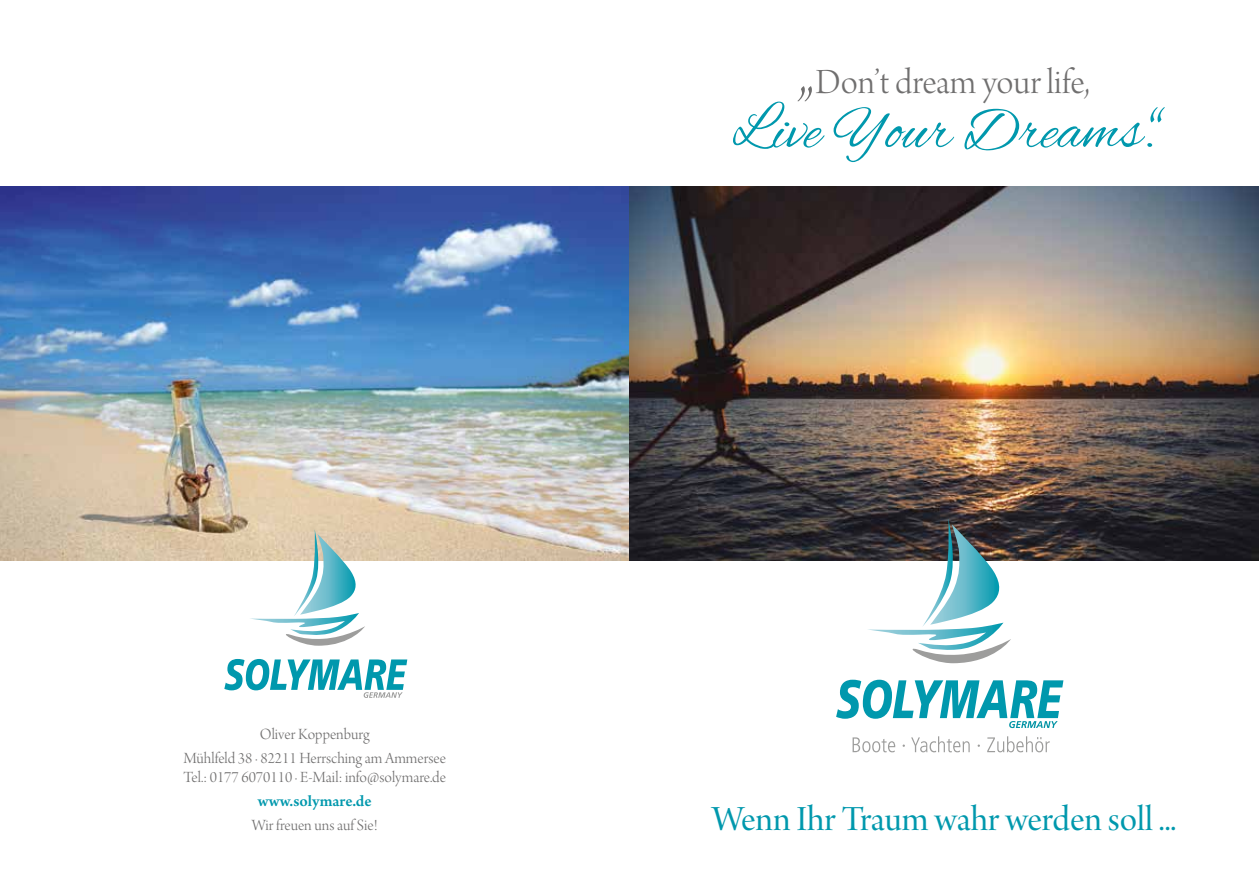
<style>
.page{position:relative;width:1259px;height:893px;background:#fff}
.page>*{position:absolute;margin:0;border:0;box-sizing:border-box;transform-origin:0 0}
.t1{font:60px "Alex Brush";color:#0098ad}
.t2{font:60px "Arno Pro Light Display";color:#0098ad}
.t3{font:37.5px "Arno Pro Display";letter-spacing:-.005em;color:#0098ad}
.t4{font:37.5px "Arno Pro Light Display";color:#706f6f}
.t5{font:16.5px/23.7px "Arno Pro Light Display";color:#706f6f;text-align:center}
.t6{font:600 16.5px "Arno Pro";color:#0098ad}
.s1{font-size:60px}
</style>
<div class="page">
<img style="left:0;top:186px;width:1259px;height:374px">
<svg style="left:867px;top:518px;width:144px;height:145px"></svg>
<svg style="left:852px;top:737px;width:43px;height:15px"></svg>
<svg style="left:911px;top:736px;width:58px;height:16px"></svg>
<svg style="left:987px;top:736px;width:62px;height:16px"></svg>
<svg style="left:836px;top:680px;width:227px;height:48px"></svg>
<svg style="left:249px;top:529px;width:116px;height:117px"></svg>
<svg style="left:224px;top:659px;width:183px;height:39px"></svg>
<p class="t5" style="left:183px;top:723px;width:264px">Oliver Koppenburg<br>Mühlfeld 38 · 82211 Herrsching am Ammersee</p>
<p class="t5" style="left:183px;top:767px;width:264px">Tel.: 0177 6070110 · E-Mail: info@solymare.de</p>
<p class="t6" style="left:258px;top:792px;width:115px">www.solymare.de</p>
<p class="t5" style="left:252px;top:814px;width:128px">Wir freuen uns auf Sie!</p>
<h2 class="t4" style="left:798px;top:61px;width:292px"><span class="s1">„</span>Don’t dream your life,</h2>
<h1 class="t1" style="left:733px;top:95px;width:424px">Live Your Dreams.</h1>
<h1 class="t2" style="left:1163px;top:166px;width:17px;rotate:-180deg">„</h1>
<h2 class="t3" style="left:712px;top:799px;width:466px">Wenn Ihr Traum wahr werden soll ...</h2>
</div>
